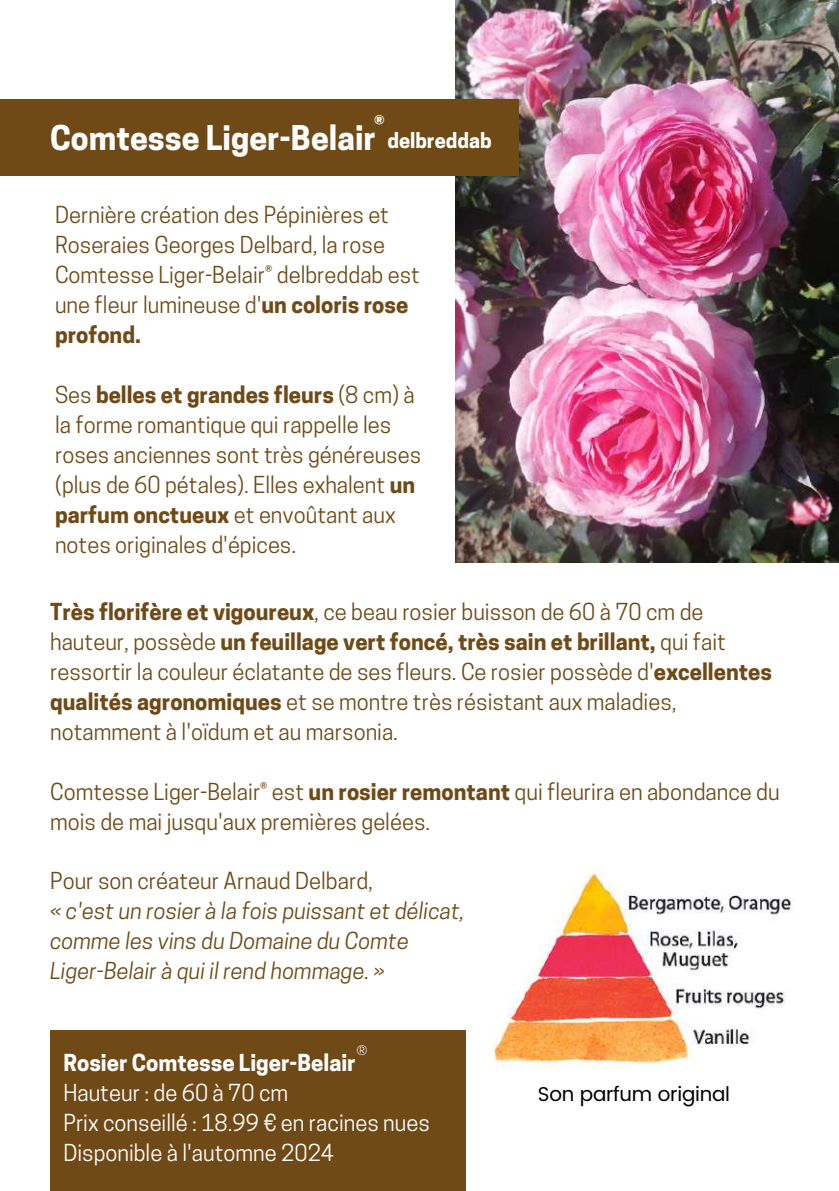
<style>
.page{position:relative;width:839px;height:1191px;background:#fff}
.page>*{position:absolute;margin:0;border:0;box-sizing:border-box;transform-origin:0 0}
.t1{font:700 32px "Cooper Hewitt";color:#fff}
.t2{font:22px/30px "Cooper Hewitt";color:#6f4a17}
.t3{font:italic 22px/30px "Cooper Hewitt";color:#6f4a17}
.t4{font:22px/30px "Cooper Hewitt";color:#fff}
.t5{font:700 22px "Cooper Hewitt";color:#fff}
.t6{font:20px "Poppins";letter-spacing:-.01em;color:#000}
.t7{font:300 14px "Poppins";color:#fff}
.s1{font-size:20px}
.s2{font-weight:700}
</style>
<div class="page">
<div style="left:50px;top:1030px;width:416px;height:161px;background:#6f4a17"></div>
<img style="left:456px;top:0;width:382px;height:562px">
<div style="left:0;top:100px;width:519px;height:76px;background:#6f4a17"></div>
<img style="left:493px;top:868px;width:301px;height:200px">
<h1 class="t1" style="left:50px;top:126px;width:443px">Comtesse Liger-Belair®<span class="s1">delbreddab</span></h1>
<p class="t2" style="left:55px;top:203px;width:366px">Dernière création des Pépinières et<br>Roseraies Georges Delbard, la rose<br>Comtesse Liger-Belair® delbreddab est une fleur lumineuse d'<span class="s2">un coloris rose profond.</span></p>
<p class="t2" style="left:55px;top:383px;width:368px">Ses <span class="s2">belles et grandes fleurs</span> (8 cm) à la forme romantique qui rappelle les roses anciennes sont très généreuses (plus de 60 pétales). Elles exhalent <span class="s2">un parfum onctueux</span> et envoûtant aux notes originales d'épices.</p>
<p class="t2" style="left:50px;top:600px;width:723px"><span class="s2">Très florifère et vigoureux</span>, ce beau rosier buisson de 60 à 70 cm de hauteur, possède <span class="s2">un feuillage vert foncé, très sain et brillant,</span> qui fait ressortir la couleur éclatante de ses fleurs. Ce rosier possède d'<span class="s2">excellentes qualités agronomiques</span> et se montre très résistant aux maladies, notamment à l'oïdum et au marsonia.</p>
<p class="t2" style="left:50px;top:780px;width:731px">Comtesse Liger-Belair® est <span class="s2">un rosier remontant</span> qui fleurira en abondance du mois de mai jusqu'aux premières gelées.</p>
<p class="t2" style="left:50px;top:869px;width:324px">Pour son créateur Arnaud Delbard,</p>
<p class="t3" style="left:50px;top:899px;width:416px">« c'est un rosier à la fois puissant et délicat, comme les vins du Domaine du Comte<br>Liger-Belair à qui il rend hommage. »</p>
<p class="t7" style="left:356px;top:1042px;width:13px">®</p>
<p class="t5" style="left:63px;top:1054px;width:294px">Rosier Comtesse Liger-Belair</p>
<p class="t4" style="left:63px;top:1080px;width:368px">Hauteur : de 60 à 70 cm<br>Prix conseillé : 18.99 € en racines nues<br>Disponible à l'automne 2024</p>
<p class="t6" style="left:538px;top:1083px;width:194px">Son parfum original</p>
</div>
